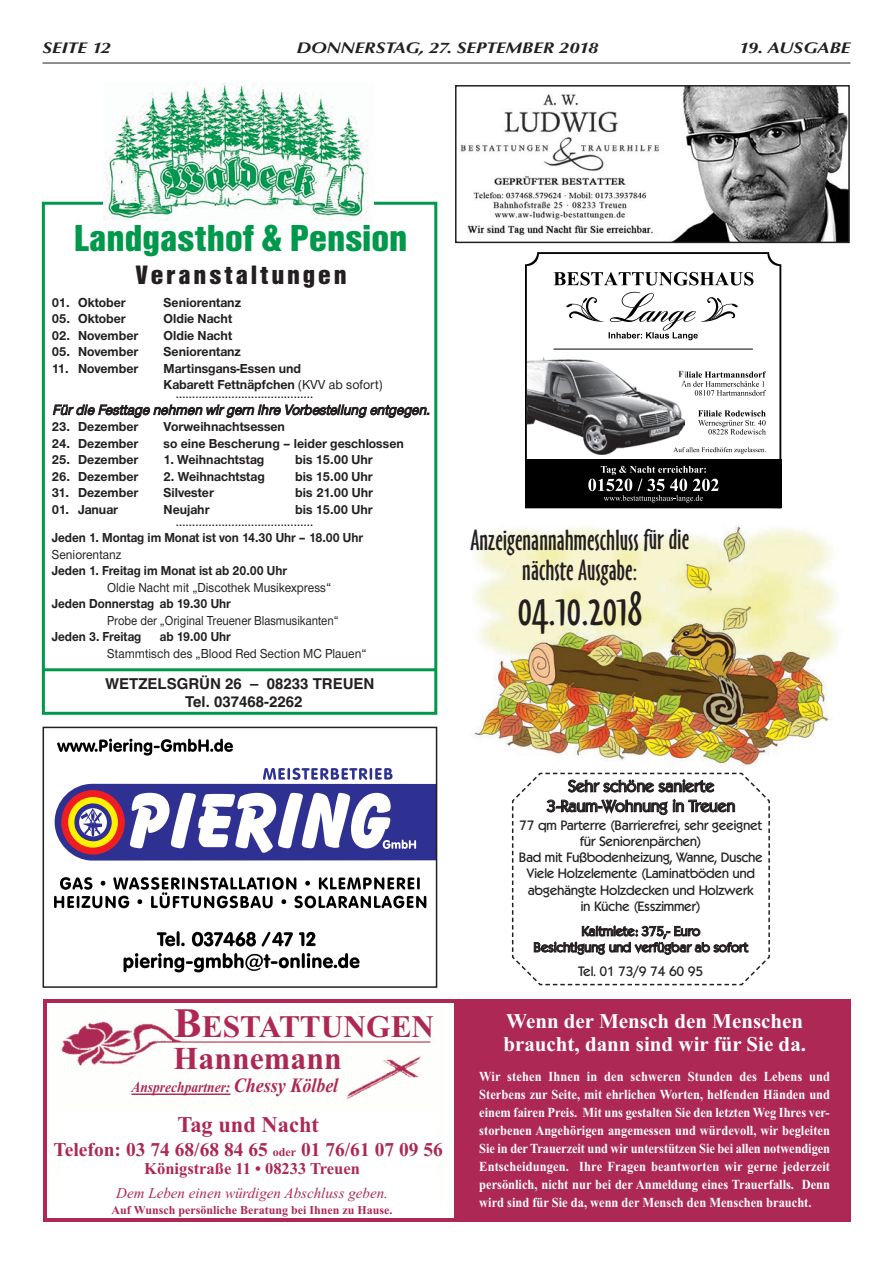
<style>
.page{position:relative;width:893px;height:1263px;background:#fff}
.page>*{position:absolute;margin:0;border:0;box-sizing:border-box;transform-origin:0 0}
.t1{font:45.45px "Oz Handicraft BT";color:#231f20}
.t2{font:900 condensed 39px "Nimbus Sans T";color:#00984a}
.t3{font:700 31.8px "Times New Roman";color:#ad2855}
.t4{font:700 31.35px "Times New Roman";color:#ad2855}
.t5{font:900 condensed 27.6px "Nimbus Sans T";letter-spacing:.1em;color:#231f20}
.t6{font:27px/29.7px "Oz Handicraft BT";color:#231f20;text-align:center}
.t7{font:700 22.5px "Times New Roman";color:#ad2855}
.t8{font:700 21px/22.5px "Times New Roman";color:#fff}
.t9{font:700 19.5px "Times New Roman";color:#ad2855}
.t10{font:16.5px/19.8px "Kab Med";letter-spacing:.005em;color:#231f20;text-align:center}
.t11{font:700 16.5px "Times New Roman";color:#ad2855}
.t12{font:italic 500 15.75px "Optus T";color:#231f20;scale:1.2 1}
.t13{font:italic 700 15.3px "Times New Roman";color:#ad2855;scale:.89 1}
.t14{font:700 15px/18px "Helvetica";color:#231f20;text-align:center}
.t15{font:italic 15px "Times New Roman";color:#ad2855}
.t16{font:italic 500 14.55px "Nimbus Sans Novus T";letter-spacing:-.005em;color:#231f20}
.t17{font:700 13.8px/18px "Times New Roman";color:#fff;text-align:justify;scale:.9 1}
.t18{font:700 13.5px/16.5px "Nimbus Sans Novus T";color:#231f20}
.t19{font:13.5px/16.2px "Kab Med";color:#231f20;text-align:center}
.t20{font:700 13.5px "Nimbus Sans Novus T";color:#231f20;scale:.92 1}
.t21{font:500 13.5px "Nimbus Sans Novus T";color:#231f20;scale:.92 1}
.t22{font:500 13.5px "Nimbus Sans Novus T";color:#231f20;scale:.88 1}
.t23{font:500 13.5px "Nimbus Sans Novus T";color:#231f20}
.t24{font:700 12px "Times New Roman";color:#ad2855}
.s1{font-weight:500}
.s2{font-size:41.85px}
.s3{font-size:20.25px}
.s4{font-size:12px}
</style>
<div class="page">
<hr style="left:43px;top:63px;width:807px;height:1px;background:#231f20">
<div style="left:43px;top:999px;width:808px;height:223px;background:#ad2855"></div>
<div style="left:48px;top:1003px;width:406px;height:215px;background:#fff"></div>
<img style="left:61px;top:1021px;width:370px;height:79px">
<hr style="left:131px;top:1093px;width:99px;height:2px;background:#ad2855">
<img style="left:460px;top:88px;width:387px;height:152px">
<div style="left:455px;top:85px;width:395px;height:158px;border:2px solid #231f20"></div>
<img style="left:470px;top:525px;width:369px;height:242px">
<div style="left:42px;top:202px;width:395px;height:513px;border:3px solid #00984a"></div>
<svg style="left:53px;top:404px;width:376px;height:14px"></svg>
<img style="left:104px;top:82px;width:269px;height:139px">
<hr style="left:43px;top:668px;width:393px;height:3px;background:#00984a">
<svg style="left:525px;top:252px;width:256px;height:207px"></svg>
<svg style="left:527px;top:254px;width:252px;height:205px"></svg>
<svg style="left:554px;top:272px;width:199px;height:13px"></svg>
<svg style="left:566px;top:292px;width:172px;height:48px"></svg>
<hr style="left:553px;top:349px;width:200px;height:1px;background:#000">
<svg style="left:685px;top:371px;width:81px;height:25px"></svg>
<svg style="left:698px;top:410px;width:68px;height:24px"></svg>
<img style="left:527px;top:358px;width:158px;height:97px">
<div style="left:525px;top:459px;width:256px;height:49px;background:#000"></div>
<svg style="left:673px;top:447px;width:93px;height:7px"></svg>
<svg style="left:588px;top:466px;width:131px;height:36px"></svg>
<svg style="left:54px;top:877px;width:372px;height:31px"></svg>
<svg style="left:55px;top:768px;width:379px;height:93px"></svg>
<svg style="left:157px;top:931px;width:159px;height:15px"></svg>
<svg style="left:124px;top:953px;width:236px;height:19px"></svg>
<svg style="left:57px;top:739px;width:176px;height:16px"></svg>
<div style="left:43px;top:727px;width:394px;height:261px;border:2px solid #231f20"></div>
<svg style="left:511px;top:772px;width:259px;height:214px"></svg>
<p class="t12" style="left:43px;top:38px;width:59px">SEITE 12</p>
<p class="t12" style="left:297px;top:38px;width:253px">DONNERSTAG, 27. SEPTEMBER 2018</p>
<p class="t12" style="left:739px;top:38px;width:95px">19. AUSGABE</p>
<h2 class="t2" style="left:74px;top:215px;width:335px">Landgasthof &amp; Pension</h2>
<h3 class="t5" style="left:136px;top:259px;width:213px">Veranstaltungen</h3>
<p class="t18" style="left:52px;top:294px;width:75px">01. Oktober</p>
<p class="t18" style="left:164px;top:294px;width:79px">Seniorentanz</p>
<p class="t18" style="left:52px;top:310px;width:75px">05. Oktober</p>
<p class="t18" style="left:164px;top:310px;width:70px">Oldie Nacht</p>
<p class="t18" style="left:52px;top:327px;width:88px">02. November</p>
<p class="t18" style="left:164px;top:327px;width:70px">Oldie Nacht</p>
<p class="t18" style="left:52px;top:343px;width:88px">05. November</p>
<p class="t18" style="left:164px;top:343px;width:79px">Seniorentanz</p>
<p class="t18" style="left:52px;top:360px;width:88px">11. November</p>
<p class="t18" style="left:164px;top:360px;width:220px">Martinsgans-Essen und<br>Kabarett Fettnäpfchen <span class="s1">(KVV ab sofort)</span></p>
<p class="t23" style="left:176px;top:386px;width:139px">……………………………………</p>
<p class="t16" style="left:52px;top:401px;width:381px">Für die Festtage nehmen wir gern Ihre Vorbestellung entgegen.</p>
<p class="t18" style="left:52px;top:418px;width:88px">23. Dezember</p>
<p class="t18" style="left:164px;top:418px;width:123px">Vorweihnachtsessen</p>
<p class="t18" style="left:52px;top:435px;width:88px">24. Dezember</p>
<p class="t18" style="left:164px;top:435px;width:242px">so eine Bescherung – leider geschlossen</p>
<p class="t18" style="left:52px;top:451px;width:88px">25. Dezember</p>
<p class="t18" style="left:164px;top:451px;width:102px">1. Weihnachtstag</p>
<p class="t18" style="left:295px;top:451px;width:79px">bis 15.00 Uhr</p>
<p class="t18" style="left:52px;top:468px;width:88px">26. Dezember</p>
<p class="t18" style="left:164px;top:468px;width:103px">2. Weihnachtstag</p>
<p class="t18" style="left:295px;top:468px;width:79px">bis 15.00 Uhr</p>
<p class="t18" style="left:52px;top:484px;width:88px">31. Dezember</p>
<p class="t18" style="left:164px;top:484px;width:52px">Silvester</p>
<p class="t18" style="left:295px;top:484px;width:79px">bis 21.00 Uhr</p>
<p class="t18" style="left:52px;top:501px;width:68px">01. Januar</p>
<p class="t18" style="left:164px;top:501px;width:47px">Neujahr</p>
<p class="t18" style="left:295px;top:501px;width:79px">bis 15.00 Uhr</p>
<p class="t23" style="left:176px;top:513px;width:139px">……………………………………</p>
<p class="t20" style="left:52px;top:530px;width:340px">Jeden 1. Montag im Monat ist von 14.30 Uhr – 18.00 Uhr</p>
<p class="t21" style="left:52px;top:546px;width:77px">Seniorentanz</p>
<p class="t20" style="left:52px;top:563px;width:257px">Jeden 1. Freitag im Monat ist ab 20.00 Uhr</p>
<p class="t21" style="left:107px;top:579px;width:245px">Oldie Nacht mit „Discothek Musikexpress“</p>
<p class="t20" style="left:52px;top:596px;width:196px">Jeden Donnerstag ab 19.30 Uhr</p>
<p class="t22" style="left:107px;top:612px;width:264px">Probe der „Original Treuener Blasmusikanten“</p>
<p class="t20" style="left:52px;top:629px;width:99px">Jeden 3. Freitag</p>
<p class="t20" style="left:160px;top:629px;width:79px">ab 19.00 Uhr</p>
<p class="t21" style="left:107px;top:645px;width:283px">Stammtisch des „Blood Red Section MC Plauen“</p>
<p class="t14" style="left:105px;top:675px;width:271px">WETZELSGRÜN 26 – 08233 TREUEN<br>Tel. 037468-2262</p>
<h3 class="t6" style="left:471px;top:526px;width:220px">Anzeigenannahmeschluss für die nächste Ausgabe:</h3>
<h1 class="t1" style="left:518px;top:583px;width:126px">04.10.2018</h1>
<h3 class="t4" style="left:174px;top:1008px;width:262px"><span class="s2">B</span>ESTATTUNGEN</h3>
<h3 class="t3" style="left:174px;top:1039px;width:170px">Hannemann</h3>
<p class="t13" style="left:131px;top:1078px;width:234px">Ansprechpartner: <span class="s3">Chessy Kölbel</span></p>
<h3 class="t7" style="left:177px;top:1111px;width:143px">Tag und Nacht</h3>
<h3 class="t9" style="left:54px;top:1138px;width:391px">Telefon: 03 74 68/68 84 65 <span class="s4">oder</span> 01 76/61 07 09 56</h3>
<p class="t11" style="left:144px;top:1158px;width:217px">Königstraße 11 • 08233 Treuen</p>
<p class="t15" style="left:116px;top:1184px;width:273px">Dem Leben einen würdigen Abschluss geben.</p>
<p class="t24" style="left:112px;top:1203px;width:282px">Auf Wunsch persönliche Beratung bei Ihnen zu Hause.</p>
<p class="t10" style="left:547px;top:778px;width:190px">Sehr schöne sanierte<br>3-Raum-Wohnung in Treuen</p>
<p class="t19" style="left:519px;top:818px;width:245px">77 qm Parterre (Barrierefrei, sehr geeignet für Seniorenpärchen)<br>Bad mit Fußbodenheizung, Wanne, Dusche Viele Holzelemente (Laminatböden und abgehängte Holzdecken und Holzwerk<br>in Küche (Esszimmer)</p>
<p class="t19" style="left:534px;top:924px;width:216px">Kaltmiete: 375,- Euro<br>Besichtigung und verfügbar ab sofort</p>
<p class="t19" style="left:579px;top:964px;width:126px">Tel. 01 73/9 74 60 95</p>
<h3 class="t8" style="left:503px;top:1009px;width:304px">Wenn der Mensch den Menschen braucht, dann sind wir für Sie da.</h3>
<p class="t17" style="left:479px;top:1067px;width:391px">Wir stehen Ihnen in den schweren Stunden des Lebens und Sterbens zur Seite, mit ehrlichen Worten, helfenden Händen und einem fairen Preis. Mit uns gestalten Sie den letzten Weg Ihres ver&shy;storbenen Angehörigen angemessen und würdevoll, wir begleiten Sie in der Trauerzeit und wir unterstützen Sie bei allen notwendigen Entscheidungen. Ihre Fragen beantworten wir gerne jederzeit persönlich, nicht nur bei der Anmeldung eines Trauerfalls. Denn wird sind für Sie da, wenn der Mensch den Menschen braucht.</p>
</div>
